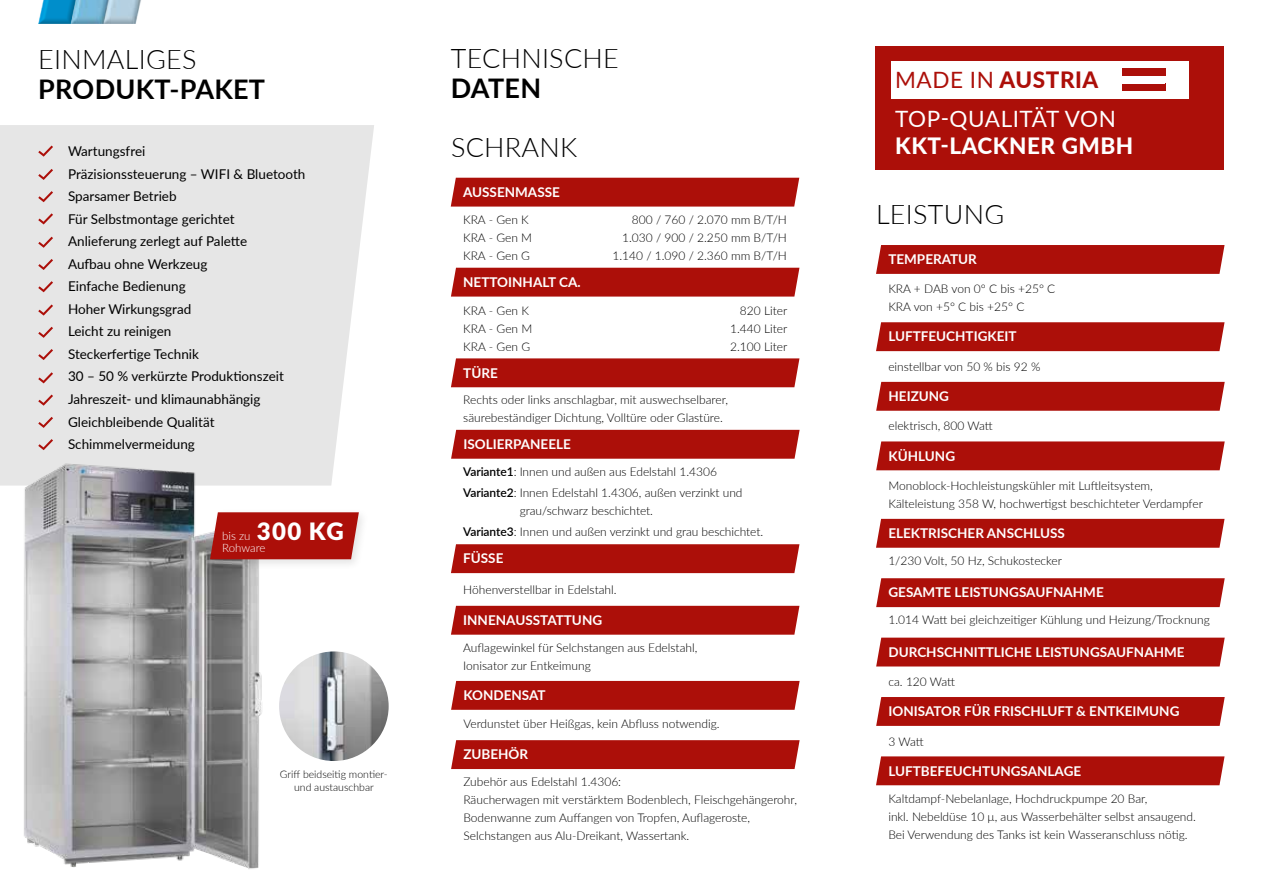
<style>
.page{position:relative;width:1263px;height:893px;background:#fff}
.page>*{position:absolute;margin:0;border:0;box-sizing:border-box;transform-origin:0 0}
.t1{font:300 27px "Lato";letter-spacing:.01em;color:#000}
.t2{font:700 27px "Lato";letter-spacing:.01em;color:#000}
.t3{font:22.5px/39px "Lato";letter-spacing:.025em;color:#fff}
.t4{font:800 22.5px "Lato";letter-spacing:.025em;color:#fff}
.t5{font:13.5px/22.5px "Lato";color:#000}
.t6{font:700 13.5px "Lato";color:#fff}
.t7{font:300 12px/18px "Lato";color:#000}
.t8{font:300 11.55px/12px "Lato";color:#fff}
.t9{font:300 10.5px/12.6px "Lato";color:#000;text-align:center}
.s1{color:#ac0f09}
.s2{font-weight:800;color:#ac0f09}
.s3{font-weight:900;font-size:24px}
.s4{font-weight:600}
</style>
<div class="page">
<div style="left:876px;top:47px;width:348px;height:123px;background:#ac0f09"></div>
<div style="left:876px;top:245px;width:348px;height:29px;background:#ac0f09"></div>
<div style="left:876px;top:441px;width:349px;height:29px;background:#ac0f09"></div>
<div style="left:876px;top:756px;width:348px;height:29px;background:#ac0f09"></div>
<div style="left:876px;top:519px;width:348px;height:29px;background:#ac0f09"></div>
<div style="left:876px;top:578px;width:349px;height:29px;background:#ac0f09"></div>
<div style="left:876px;top:638px;width:349px;height:28px;background:#ac0f09"></div>
<div style="left:876px;top:697px;width:349px;height:29px;background:#ac0f09"></div>
<div style="left:876px;top:322px;width:348px;height:29px;background:#ac0f09"></div>
<div style="left:876px;top:382px;width:349px;height:29px;background:#ac0f09"></div>
<div style="left:0;top:125px;width:374px;height:361px;background:#e6e6e6"></div>
<img style="left:0;top:458px;width:285px;height:411px">
<img style="left:112px;top:0;width:29px;height:23px">
<img style="left:80px;top:0;width:32px;height:23px">
<img style="left:38px;top:0;width:42px;height:23px">
<div style="left:205px;top:507px;width:164px;height:64px;background:#000;opacity:.11"></div>
<svg style="left:205px;top:512px;width:159px;height:47px;background:#b22822"></svg>
<img style="left:279px;top:651px;width:110px;height:110px;border-radius:55px">
<svg style="left:38px;top:146px;width:15px;height:11px"></svg>
<svg style="left:38px;top:281px;width:15px;height:11px"></svg>
<svg style="left:38px;top:213px;width:15px;height:11px"></svg>
<svg style="left:38px;top:349px;width:15px;height:11px"></svg>
<svg style="left:38px;top:169px;width:15px;height:11px"></svg>
<svg style="left:38px;top:304px;width:15px;height:12px"></svg>
<svg style="left:38px;top:237px;width:15px;height:11px"></svg>
<svg style="left:38px;top:372px;width:15px;height:11px"></svg>
<svg style="left:38px;top:417px;width:15px;height:11px"></svg>
<svg style="left:38px;top:191px;width:15px;height:11px"></svg>
<svg style="left:38px;top:327px;width:15px;height:11px"></svg>
<svg style="left:38px;top:259px;width:15px;height:11px"></svg>
<svg style="left:38px;top:395px;width:15px;height:11px"></svg>
<svg style="left:38px;top:439px;width:15px;height:11px"></svg>
<div style="left:891px;top:61px;width:297px;height:37px;background:#fff"></div>
<div style="left:451px;top:178px;width:348px;height:29px;background:#ac0f09"></div>
<div style="left:451px;top:358px;width:348px;height:29px;background:#ac0f09"></div>
<div style="left:451px;top:606px;width:348px;height:29px;background:#ac0f09"></div>
<div style="left:451px;top:268px;width:348px;height:29px;background:#ac0f09"></div>
<div style="left:451px;top:430px;width:349px;height:29px;background:#ac0f09"></div>
<div style="left:451px;top:681px;width:349px;height:29px;background:#ac0f09"></div>
<div style="left:451px;top:544px;width:348px;height:29px;background:#ac0f09"></div>
<div style="left:451px;top:740px;width:349px;height:29px;background:#ac0f09"></div>
<div style="left:1122px;top:68px;width:43px;height:8px;background:#ac0f09"></div>
<div style="left:1122px;top:84px;width:43px;height:7px;background:#ac0f09"></div>
<h1 class="t1" style="left:38px;top:40px;width:160px">EINMALIGES</h1>
<h1 class="t2" style="left:38px;top:69px;width:228px">PRODUKT-PAKET</h1>
<p class="t5" style="left:68px;top:140px;width:239px">Wartungsfrei<br>Präzisionssteuerung – WIFI &amp; Bluetooth<br>Sparsamer Betrieb<br>Für Selbstmontage gerichtet<br>Anlieferung zerlegt auf Palette<br>Aufbau ohne Werkzeug<br>Einfache Bedienung<br>Hoher Wirkungsgrad<br>Leicht zu reinigen<br>Steckerfertige Technik<br>30 – 50 % verkürzte Produktionszeit<br>Jahreszeit- und klimaunabhängig<br>Gleichbleibende Qualität<br>Schimmelvermeidung</p>
<h1 class="t1" style="left:451px;top:40px;width:170px">TECHNISCHE</h1>
<h1 class="t2" style="left:451px;top:69px;width:92px">DATEN</h1>
<h1 class="t1" style="left:451px;top:128px;width:128px">SCHRANK</h1>
<p class="t6" style="left:463px;top:182px;width:98px">AUSSENMASSE</p>
<p class="t7" style="left:463px;top:210px;width:71px">KRA - Gen K<br>KRA - Gen M<br>KRA - Gen G</p>
<p class="t7" style="left:612px;top:210px;width:176px;text-align:right">800 / 760 / 2.070 mm B/T/H<br>1.030 / 900 / 2.250 mm B/T/H<br>1.140 / 1.090 / 2.360 mm B/T/H</p>
<p class="t6" style="left:463px;top:272px;width:119px">NETTOINHALT CA.</p>
<p class="t7" style="left:463px;top:301px;width:71px">KRA - Gen K<br>KRA - Gen M<br>KRA - Gen G</p>
<p class="t7" style="left:730px;top:301px;width:59px;text-align:justify;text-indent:10px">820 Liter 1.440 Liter 2.100 Liter</p>
<p class="t6" style="left:463px;top:363px;width:36px">TÜRE</p>
<p class="t7" style="left:463px;top:391px;width:266px">Rechts oder links anschlagbar, mit auswechselbarer, säurebeständiger Dichtung, Volltüre oder Glastüre.</p>
<p class="t6" style="left:463px;top:434px;width:109px">ISOLIERPANEELE</p>
<h2 class="t3" style="left:895px;top:60px;width:222px"><span class="s1">MADE IN</span> <span class="s2">AUSTRIA<br></span>TOP-QUALITÄT VON</h2>
<h2 class="t4" style="left:895px;top:129px;width:240px">KKT-LACKNER GMBH</h2>
<h1 class="t1" style="left:876px;top:195px;width:130px">LEISTUNG</h1>
<p class="t6" style="left:888px;top:249px;width:90px">TEMPERATUR</p>
<p class="t7" style="left:888px;top:280px;width:168px">KRA + DAB von 0° C bis +25° C<br>KRA von +5° C bis +25° C</p>
<p class="t6" style="left:888px;top:327px;width:130px">LUFTFEUCHTIGKEIT</p>
<p class="t7" style="left:888px;top:357px;width:153px">einstellbar von 50 % bis 92 %</p>
<p class="t6" style="left:888px;top:386px;width:62px">HEIZUNG</p>
<p class="t7" style="left:888px;top:416px;width:106px">elektrisch, 800 Watt</p>
<p class="t6" style="left:888px;top:446px;width:68px">KÜHLUNG</p>
<p class="t8" style="left:222px;top:530px;width:123px">bis zu <span class="s3">300 KG<br></span>Rohware</p>
<p class="t7" style="left:463px;top:461px;width:281px;line-height:21px"><span class="s4">Variante1</span>: Innen und außen aus Edelstahl 1.4306<br><span class="s4">Variante2</span>: Innen Edelstahl 1.4306, außen verzinkt und</p>
<p class="t7" style="left:463px;top:500px;width:302px;line-height:21px;text-indent:57px">grau/schwarz beschichtet.<br><span class="s4">Variante3</span>: Innen und außen verzinkt und grau beschichtet.</p>
<p class="t6" style="left:463px;top:548px;width:42px">FÜSSE</p>
<p class="t7" style="left:888px;top:476px;width:316px">Monoblock-Hochleistungskühler mit Luftleitsystem,<br>Kälteleistung 358 W, hochwertigst beschichteter Verdampfer</p>
<p class="t6" style="left:888px;top:523px;width:178px">ELEKTRISCHER ANSCHLUSS</p>
<p class="t7" style="left:888px;top:551px;width:175px">1/230 Volt, 50 Hz, Schukostecker</p>
<p class="t7" style="left:463px;top:581px;width:155px">Höhenverstellbar in Edelstahl.</p>
<p class="t6" style="left:888px;top:582px;width:217px">GESAMTE LEISTUNGSAUFNAHME</p>
<p class="t6" style="left:463px;top:610px;width:140px">INNENAUSSTATTUNG</p>
<p class="t7" style="left:888px;top:611px;width:323px">1.014 Watt bei gleichzeitiger Kühlung und Heizung/Trocknung</p>
<p class="t7" style="left:463px;top:638px;width:236px">Auflagewinkel für Selchstangen aus Edelstahl,<br>Ionisator zur Entkeimung</p>
<p class="t6" style="left:888px;top:642px;width:298px">DURCHSCHNITTLICHE LEISTUNGSAUFNAHME</p>
<p class="t7" style="left:888px;top:672px;width:68px">ca. 120 Watt</p>
<p class="t6" style="left:463px;top:685px;width:84px">KONDENSAT</p>
<p class="t6" style="left:888px;top:701px;width:292px">IONISATOR FÜR FRISCHLUFT &amp; ENTKEIMUNG</p>
<p class="t7" style="left:463px;top:714px;width:258px">Verdunstet über Heißgas, kein Abfluss notwendig.</p>
<p class="t6" style="left:463px;top:744px;width:66px">ZUBEHÖR</p>
<p class="t7" style="left:888px;top:733px;width:37px">3 Watt</p>
<p class="t9" style="left:280px;top:768px;width:109px">Griff beidseitig montier&shy;und austauschbar</p>
<p class="t7" style="left:463px;top:773px;width:335px">Zubehör aus Edelstahl 1.4306:<br>Räucherwagen mit verstärktem Bodenblech, Fleischgehängerohr, Bodenwanne zum Auffangen von Tropfen, Auflageroste, Selchstangen aus Alu-Dreikant, Wassertank.</p>
<p class="t6" style="left:888px;top:761px;width:194px">LUFTBEFEUCHTUNGSANLAGE</p>
<p class="t7" style="left:888px;top:789px;width:309px">Kaltdampf-Nebelanlage, Hochdruckpumpe 20 Bar,<br>inkl. Nebeldüse 10 μ, aus Wasserbehälter selbst ansaugend.<br>Bei Verwendung des Tanks ist kein Wasseranschluss nötig.</p>
</div>
